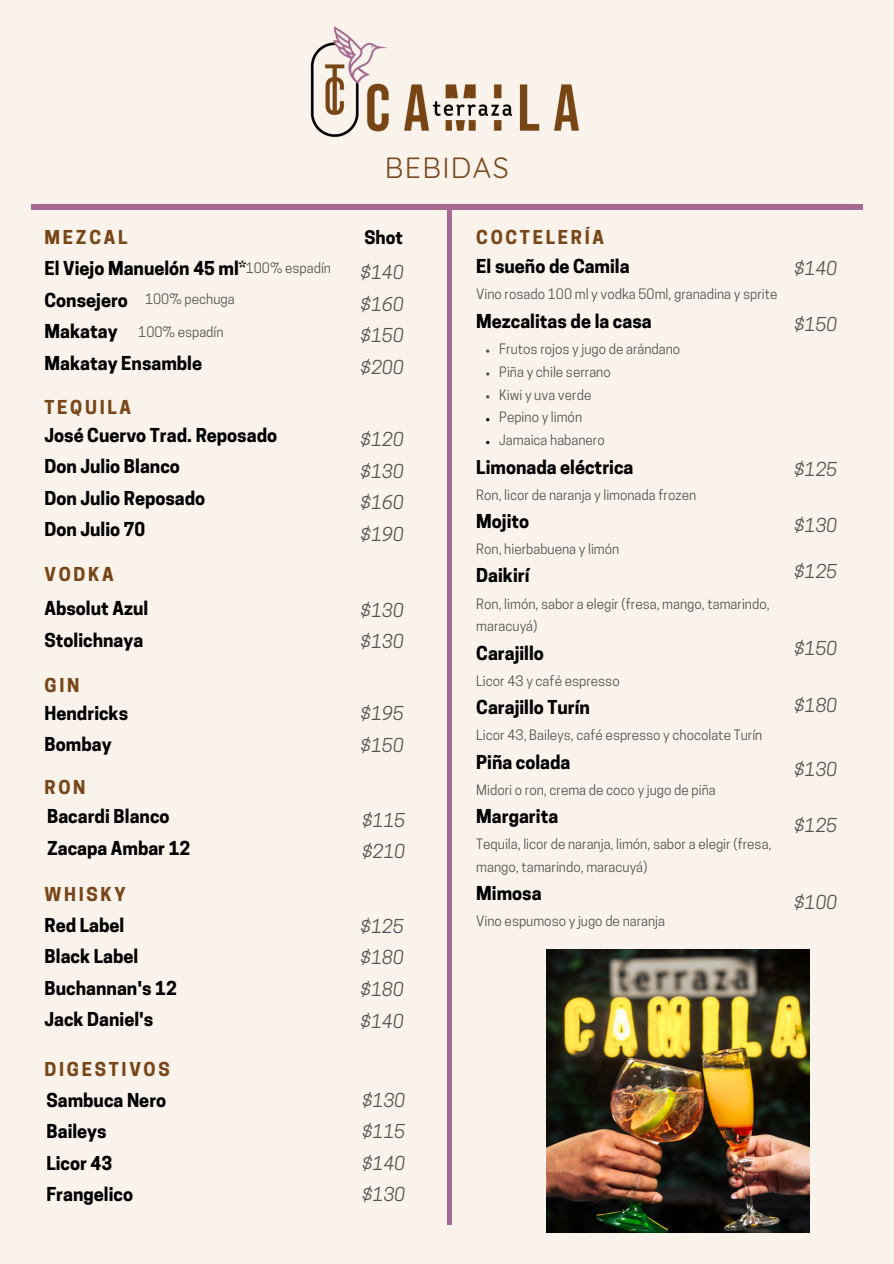
<style>
.page{position:relative;width:894px;height:1264px;background:#fff}
.page>*{position:absolute;margin:0;border:0;box-sizing:border-box;transform-origin:0 0}
.t1{font:28.5px "Quicksand";letter-spacing:.05em;color:#7b481b}
.t2{font:700 18px/31.5px "Cooper Hewitt";color:#000}
.t3{font:italic 18px/31.5px "Cooper Hewitt";color:#545454;text-align:justify}
.t4{font:700 18px "Cooper Hewitt";letter-spacing:.15em;color:#784618}
.t5{font:700 18px "Cooper Hewitt";letter-spacing:.15em;color:#794618}
.t6{font:700 17.55px "Cooper Hewitt";color:#000}
.t7{font:13.5px/22.8px "Cooper Hewitt";color:#545454}
</style>
<div class="page">
<div style="left:0;top:0;width:893px;height:1263px;background:#faf3eb"></div>
<hr style="left:31px;top:205px;width:830px;height:4px;background:#a76a93">
<img style="left:310px;top:26px;width:269px;height:112px">
<div style="left:446px;top:209px;width:5px;height:1015px;background:#a76a93"></div>
<img style="left:546px;top:949px;width:263px;height:283px">
<svg style="left:486px;top:349px;width:3px;height:4px"></svg>
<p class="t1" style="left:384px;top:150px;width:125px">BEBIDAS</p>
<h2 class="t5" style="left:44px;top:230px;width:84px">MEZCAL</h2>
<h3 class="t2" style="left:44px;top:255px;width:203px">El Viejo Manuelón 45 ml*<br>Consejero<br>Makatay<br>Makatay Ensamble</h3>
<h4 class="t3" style="left:360px;top:259px;width:45px">$140 $160 $150 $200</h4>
<h4 class="t4" style="left:44px;top:400px;width:88px">TEQUILA</h4>
<h4 class="t2" style="left:44px;top:421px;width:234px">José Cuervo Trad. Reposado<br>Don Julio Blanco<br>Don Julio Reposado<br>Don Julio 70</h4>
<h2 class="t3" style="left:360px;top:426px;width:45px">$120 $130 $160 $190</h2>
<h3 class="t4" style="left:44px;top:567px;width:71px">VODKA</h3>
<h2 class="t2" style="left:44px;top:595px;width:105px">Absolut Azul<br>Stolichnaya</h2>
<h3 class="t3" style="left:360px;top:596px;width:45px">$130 $130</h3>
<h2 class="t4" style="left:44px;top:678px;width:36px">GIN</h2>
<h3 class="t2" style="left:44px;top:699px;width:85px">Hendricks<br>Bombay</h3>
<h2 class="t3" style="left:360px;top:700px;width:45px">$195 $150</h2>
<h3 class="t6" style="left:364px;top:231px;width:40px">Shot</h3>
<h2 class="t7" style="left:245px;top:258px;width:87px">100% espadín</h2>
<h3 class="t7" style="left:145px;top:289px;width:91px">100% pechuga</h3>
<h2 class="t7" style="left:138px;top:322px;width:87px">100% espadín</h2>
<h3 class="t4" style="left:44px;top:780px;width:43px">RON</h3>
<h3 class="t2" style="left:47px;top:803px;width:145px">Bacardi Blanco<br>Zacapa Ambar 12</h3>
<h3 class="t4" style="left:44px;top:887px;width:83px">WHISKY</h3>
<h3 class="t2" style="left:44px;top:911px;width:134px">Red Label<br>Black Label<br>Buchannan's 12<br>Jack Daniel's</h3>
<h3 class="t3" style="left:362px;top:806px;width:45px">$115 $210</h3>
<h3 class="t3" style="left:360px;top:912px;width:45px">$125 $180 $180 $140</h3>
<h3 class="t4" style="left:44px;top:1062px;width:127px">DIGESTIVOS</h3>
<h3 class="t2" style="left:46px;top:1086px;width:121px">Sambuca Nero<br>Baileys<br>Licor 43<br>Frangelico</h3>
<h3 class="t3" style="left:362px;top:1086px;width:45px">$130 $115 $140 $130</h3>
<h2 class="t5" style="left:476px;top:231px;width:129px">COCTELERÍA</h2>
<h4 class="t2" style="left:476px;top:253px;width:155px">El sueño de Camila</h4>
<h4 class="t7" style="left:476px;top:285px;width:302px">Vino rosado 100 ml y vodka 50ml, granadina y sprite</h4>
<h4 class="t2" style="left:476px;top:307px;width:177px">Mezcalitas de la casa</h4>
<p class="t7" style="left:499px;top:339px;width:182px">Frutos rojos y jugo de arándano</p>
<p class="t7" style="left:499px;top:362px;width:113px">Piña y chile serrano</p>
<p class="t7" style="left:499px;top:385px;width:94px">Kiwi y uva verde</p>
<p class="t7" style="left:499px;top:407px;width:84px">Pepino y limón</p>
<p class="t7" style="left:499px;top:430px;width:107px">Jamaica habanero</p>
<h4 class="t2" style="left:476px;top:453px;width:158px">Limonada eléctrica</h4>
<h4 class="t7" style="left:476px;top:485px;width:221px">Ron, licor de naranja y limonada frozen</h4>
<h4 class="t2" style="left:476px;top:507px;width:54px">Mojito</h4>
<h4 class="t7" style="left:476px;top:539px;width:144px">Ron, hierbabuena y limón</h4>
<h4 class="t2" style="left:476px;top:562px;width:55px">Daikirí</h4>
<h4 class="t7" style="left:476px;top:593px;width:295px">Ron, limón, sabor a elegir (fresa, mango, tamarindo, maracuyá)</h4>
<h4 class="t2" style="left:476px;top:639px;width:69px">Carajillo</h4>
<h4 class="t7" style="left:476px;top:671px;width:145px">Licor 43 y café espresso</h4>
<h4 class="t2" style="left:476px;top:693px;width:115px">Carajillo Turín</h4>
<h4 class="t7" style="left:476px;top:725px;width:287px">Licor 43, Baileys, café espresso y chocolate Turín</h4>
<h4 class="t2" style="left:476px;top:748px;width:96px">Piña colada</h4>
<h4 class="t7" style="left:476px;top:779px;width:241px">Midori o ron, crema de coco y jugo de piña</h4>
<h4 class="t2" style="left:476px;top:802px;width:83px">Margarita</h4>
<h4 class="t7" style="left:476px;top:834px;width:296px">Tequila, licor de naranja, limón, sabor a elegir (fresa, mango, tamarindo, maracuyá)</h4>
<h4 class="t2" style="left:476px;top:879px;width:67px">Mimosa</h4>
<h4 class="t7" style="left:476px;top:911px;width:190px">Vino espumoso y jugo de naranja</h4>
<h3 class="t3" style="left:793px;top:255px;width:45px">$140</h3>
<h3 class="t3" style="left:793px;top:310px;width:45px">$150</h3>
<h3 class="t3" style="left:793px;top:455px;width:45px">$125</h3>
<h3 class="t3" style="left:793px;top:512px;width:45px">$130</h3>
<h3 class="t3" style="left:793px;top:557px;width:45px">$125</h3>
<h3 class="t3" style="left:793px;top:634px;width:45px">$150</h3>
<h3 class="t3" style="left:793px;top:691px;width:45px">$180</h3>
<h3 class="t3" style="left:793px;top:756px;width:45px">$130</h3>
<h3 class="t3" style="left:793px;top:812px;width:45px">$125</h3>
<h3 class="t3" style="left:793px;top:888px;width:45px">$100</h3>
</div>
